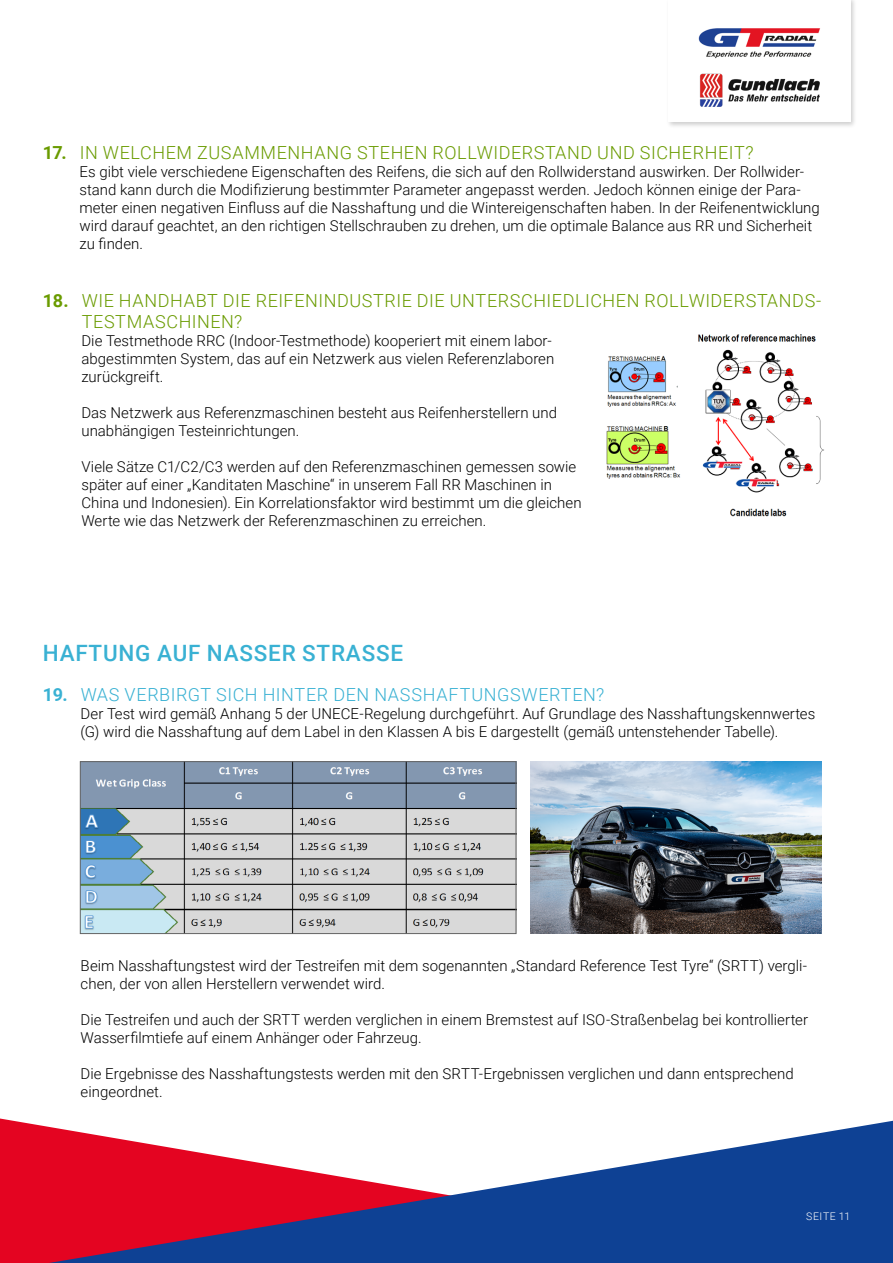
<style>
.page{position:relative;width:893px;height:1263px;background:#fff}
.page>*{position:absolute;margin:0;border:0;box-sizing:border-box;transform-origin:0 0}
.t1{font:500 22.5px "Roboto";letter-spacing:.035em;color:#39b1d3}
.t2{font:300 18px/21.6px "Roboto";letter-spacing:.03em;color:#6a9b00}
.t3{font:300 18px "Roboto";letter-spacing:.035em;color:#39b1d3}
.t4{font:300 15px/18px "Roboto";color:#000}
.t5{font:300 10.5px "Roboto";letter-spacing:.06em;color:#fff}
.s1{font-weight:700}
</style>
<div class="page">
<img style="left:82px;top:763px;width:432px;height:169px">
<div style="left:80px;top:761px;width:436px;height:173px;border:1px solid #646464"></div>
<img style="left:530px;top:761px;width:292px;height:173px">
<img style="left:606px;top:334px;width:218px;height:183px">
<div style="left:666px;top:0;width:191px;height:129px;background:#000;opacity:.2"></div>
<div style="left:668px;top:0;width:182px;height:122px;background:#fff"></div>
<img style="left:698px;top:28px;width:123px;height:31px">
<svg style="left:0;top:1119px;width:893px;height:144px"></svg>
<img style="left:699px;top:73px;width:121px;height:34px">
<p class="t2" style="left:43px;top:141px;width:712px"><span class="s1">17.</span> IN WELCHEM ZUSAMMENHANG STEHEN ROLLWIDERSTAND UND SICHERHEIT?</p>
<p class="t4" style="left:80px;top:162px;width:742px">Es gibt viele verschiedene Eigenschaften des Reifens, die sich auf den Rollwiderstand auswirken. Der Rollwider&shy;stand kann durch die Modifizierung bestimmter Parameter angepasst werden. Jedoch können einige der Para&shy;meter einen negativen Einfluss auf die Nasshaftung und die Wintereigenschaften haben. In der Reifenentwicklung wird darauf geachtet, an den richtigen Stellschrauben zu drehen, um die optimale Balance aus RR und Sicherheit zu finden.</p>
<p class="t2" style="left:82px;top:289px;width:741px;text-indent:-39px"><span class="s1">18.</span> WIE HANDHABT DIE REIFENINDUSTRIE DIE UNTERSCHIEDLICHEN ROLLWIDERSTANDS-<br>TESTMASCHINEN?</p>
<p class="t4" style="left:81px;top:331px;width:474px">Die Testmethode RRC (Indoor-Testmethode) kooperiert mit einem labor&shy;abgestimmten System, das auf ein Netzwerk aus vielen Referenzlaboren zurückgreift.</p>
<p class="t4" style="left:81px;top:403px;width:477px">Das Netzwerk aus Referenzmaschinen besteht aus Reifenherstellern und unabhängigen Testeinrichtungen.</p>
<p class="t4" style="left:81px;top:457px;width:502px">Viele Sätze C1/C2/C3 werden auf den Referenzmaschinen gemessen sowie später auf einer „Kanditaten Maschine“ in unserem Fall RR Maschinen in China und Indonesien). Ein Korrelationsfaktor wird bestimmt um die gleichen Werte wie das Netzwerk der Referenzmaschinen zu erreichen.</p>
<h1 class="t1" style="left:43px;top:638px;width:362px">HAFTUNG AUF NASSER STRASSE</h1>
<p class="t3" style="left:43px;top:682px;width:563px"><span class="s1">19.</span> WAS VERBIRGT SICH HINTER DEN NASSHAFTUNGSWERTEN?</p>
<p class="t4" style="left:81px;top:704px;width:736px">Der Test wird gemäß Anhang 5 der UNECE-Regelung durchgeführt. Auf Grundlage des Nasshaftungskennwertes (G) wird die Nasshaftung auf dem Label in den Klassen A bis E dargestellt (gemäß untenstehender Tabelle).</p>
<p class="t4" style="left:81px;top:956px;width:728px">Beim Nasshaftungstest wird der Testreifen mit dem sogenannten „Standard Reference Test Tyre“ (SRTT) vergli&shy;chen, der von allen Herstellern verwendet wird.</p>
<p class="t4" style="left:81px;top:1010px;width:729px">Die Testreifen und auch der SRTT werden verglichen in einem Bremstest auf ISO-Straßenbelag bei kontrollierter<br>Wasserfilmtiefe auf einem Anhänger oder Fahrzeug.</p>
<p class="t4" style="left:81px;top:1064px;width:715px">Die Ergebnisse des Nasshaftungstests werden mit den SRTT-Ergebnissen verglichen und dann entsprechend eingeordnet.</p>
<p class="t5" style="left:806px;top:1209px;width:46px">SEITE 11</p>
</div>
